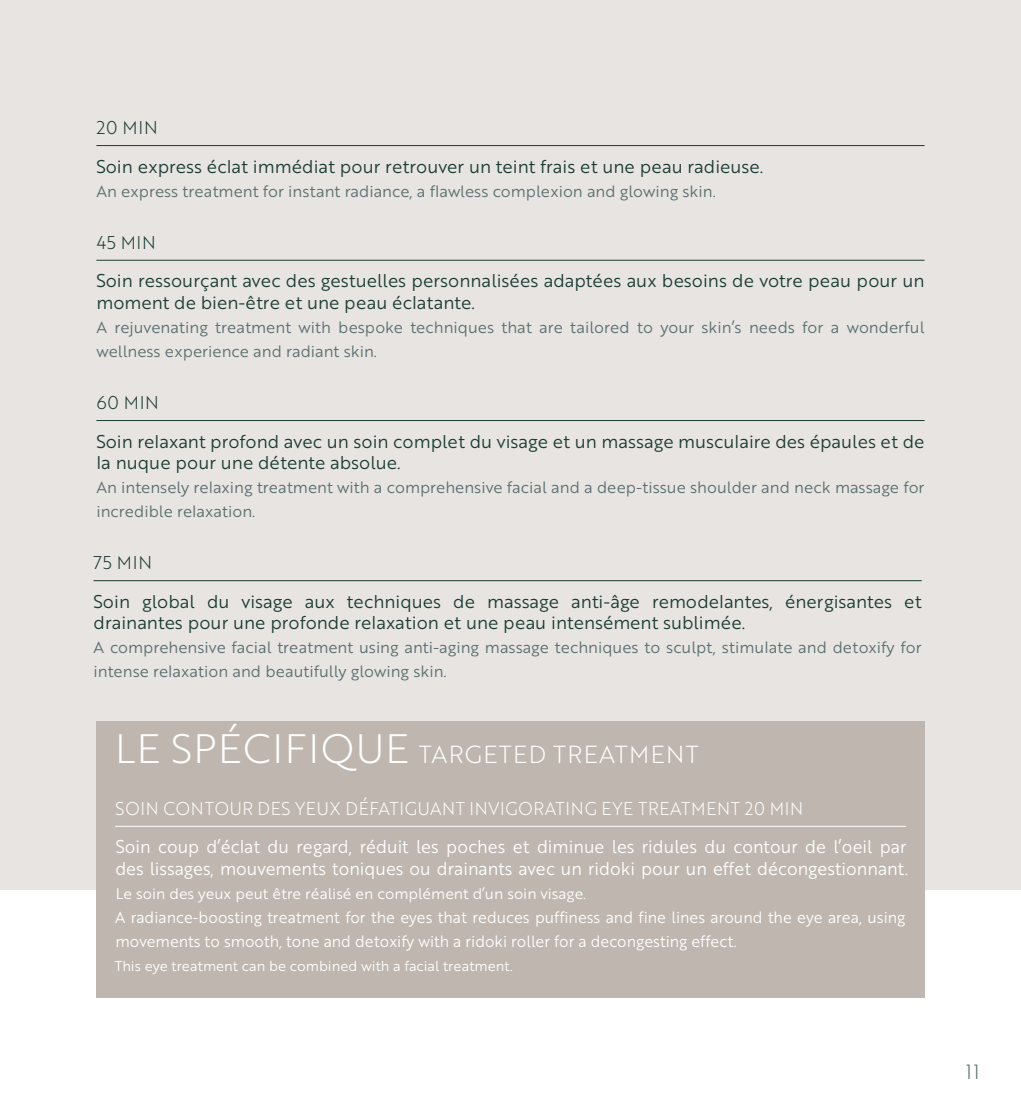
<style>
.page{position:relative;width:1021px;height:1117px;background:#fff}
.page>*{position:absolute;margin:0;border:0;box-sizing:border-box;transform-origin:0 0}
.t1{font:24px "Brother 1816 Light";letter-spacing:.055em;color:#fff}
.t2{font:20px "Brother 1816 Light";color:#596f71}
.t3{font:18px/21.6px "Brother 1816 Book";color:#1a3c34}
.t4{font:18px/21.6px "Brother 1816 Book";color:#fff;scale:.96 1}
.t5{font:18px "Brother 1816 Light";letter-spacing:.04em;color:#fff;scale:.96 1}
.t6{font:18px "Brother 1816 Light";letter-spacing:.04em;color:#1a3c34}
.t7{font:16px/24px "Brother 1816 Book";color:#596f71}
.t8{font:16px/24px "Brother 1816 Book";color:#fff;scale:.95 1}
.t9{font:15px "Brother 1816 Book";color:#fff}
.t10{font:14px "Brother 1816 Book";color:#fff}
.s1{font-size:40px}
</style>
<div class="page">
<div style="left:0;top:0;width:1020px;height:890px;background:#e7e4e1"></div>
<hr style="left:96px;top:145px;width:828px;height:1px;background:#1a3c34">
<hr style="left:96px;top:260px;width:828px;height:1px;background:#1a3c34">
<hr style="left:96px;top:420px;width:828px;height:1px;background:#1a3c34">
<hr style="left:94px;top:580px;width:827px;height:1px;background:#1a3c34">
<div style="left:96px;top:721px;width:828px;height:277px;background:#bfb7af"></div>
<hr style="left:115px;top:826px;width:790px;height:1px;background:#fff">
<p class="t6" style="left:96px;top:114px;width:63px">20 MIN</p>
<p class="t3" style="left:96px;top:155px;width:668px">Soin express éclat immédiat pour retrouver un teint frais et une peau radieuse.</p>
<p class="t7" style="left:96px;top:178px;width:621px">An express treatment for instant radiance, a flawless complexion and glowing skin.</p>
<p class="t6" style="left:96px;top:229px;width:61px">45 MIN</p>
<p class="t3" style="left:96px;top:269px;width:829px">Soin ressourçant avec des gestuelles personnalisées adaptées aux besoins de votre peau pour un moment de bien-être et une peau éclatante.</p>
<p class="t7" style="left:96px;top:314px;width:829px">A rejuvenating treatment with bespoke techniques that are tailored to your skin’s needs for a wonderful wellness experience and radiant skin.</p>
<p class="t6" style="left:96px;top:389px;width:64px">60 MIN</p>
<p class="t3" style="left:96px;top:430px;width:829px">Soin relaxant profond avec un soin complet du visage et un massage musculaire des épaules et de la nuque pour une détente absolue.</p>
<p class="t7" style="left:96px;top:475px;width:829px">An intensely relaxing treatment with a comprehensive facial and a deep-tissue shoulder and neck massage for incredible relaxation.</p>
<p class="t6" style="left:94px;top:549px;width:60px">75 MIN</p>
<p class="t3" style="left:94px;top:590px;width:829px">Soin global du visage aux techniques de massage anti-âge remodelantes, énergisantes et drainantes pour une profonde relaxation et une peau intensément sublimée.</p>
<p class="t7" style="left:94px;top:635px;width:829px">A comprehensive facial treatment using anti-aging massage techniques to sculpt, stimulate and detoxify for intense relaxation and beautifully glowing skin.</p>
<h1 class="t1" style="left:115px;top:736px;width:585px"><span class="s1">LE SPÉCIFIQUE</span> TARGETED TREATMENT</h1>
<p class="t5" style="left:115px;top:795px;width:718px">SOIN CONTOUR DES YEUX DÉFATIGUANT INVIGORATING EYE TREATMENT 20 MIN</p>
<p class="t4" style="left:115px;top:835px;width:827px">Soin coup d’éclat du regard, réduit les poches et diminue les ridules du contour de l’oeil par des lissages, mouvements toniques ou drainants avec un ridoki pour un effet décongestionnant.</p>
<p class="t9" style="left:116px;top:882px;width:471px">Le soin des yeux peut être réalisé en complément d’un soin visage.</p>
<p class="t8" style="left:115px;top:904px;width:833px">A radiance-boosting treatment for the eyes that reduces puffiness and fine lines around the eye area, using movements to smooth, tone and detoxify with a ridoki roller for a decongesting effect.</p>
<p class="t10" style="left:115px;top:955px;width:399px">This eye treatment can be combined with a facial treatment.</p>
<p class="t2" style="left:965px;top:1057px;width:15px">11</p>
</div>
